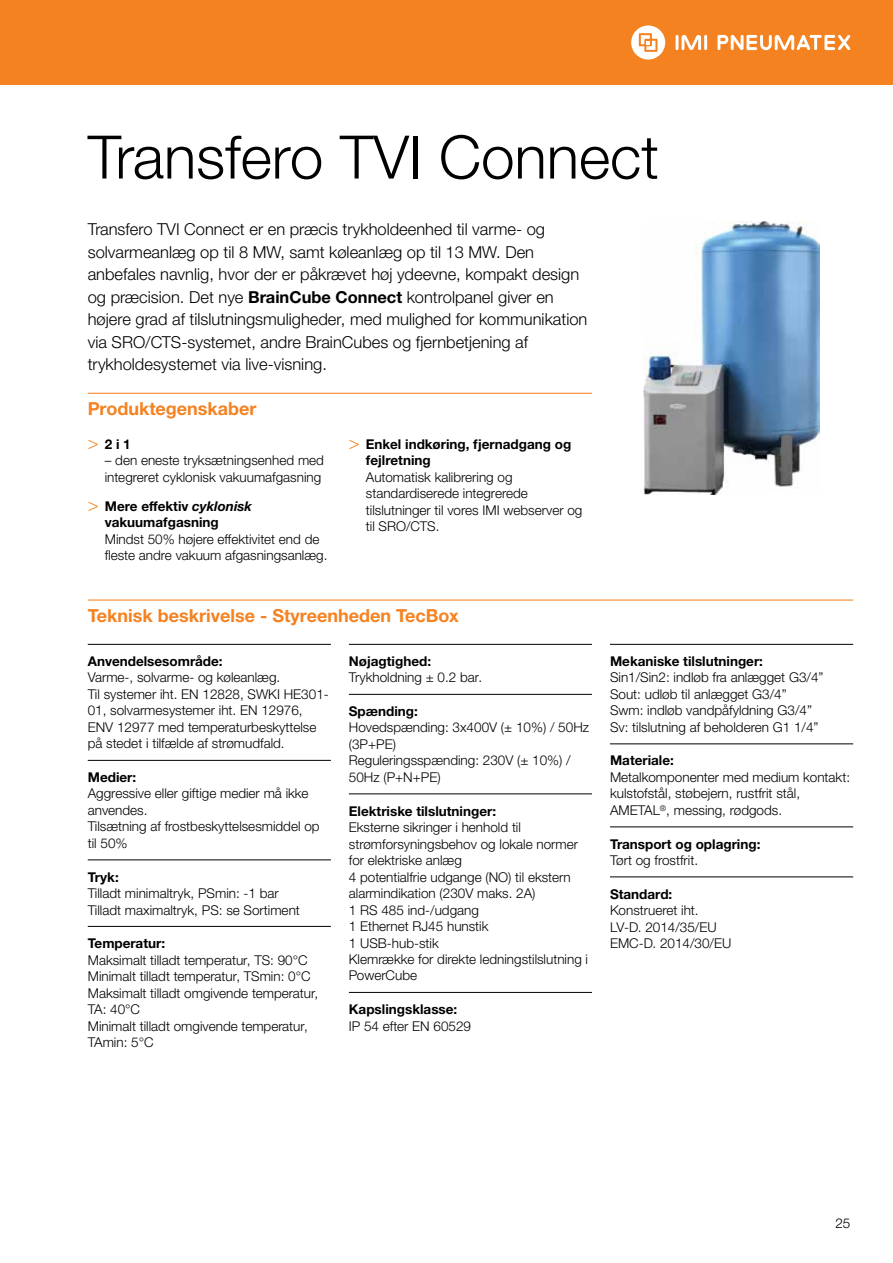
<style>
.page{position:relative;width:893px;height:1263px;background:#fff}
.page>*{position:absolute;margin:0;border:0;box-sizing:border-box;transform-origin:0 0}
.t1{font:300 60px "Helvetica Neue LTW1 G";color:#000}
.t2{font:700 18px "Helvetica Neue LTW1 G";color:#f58220}
.t3{font:300 16.5px/22.5px "Helvetica Neue LTW1 G";color:#000}
.t4{font:300 13.5px/16.5px "Helvetica Neue LTW1 G";color:#000}
.t5{font:700 13.5px/16.5px "Helvetica Neue LTW1 G";color:#000}
.s1{font-weight:700}
.s2{font-family:"Helvetica Neue LT Std";font-weight:300;font-size:18px;color:#f58220}
.s3{font-style:italic}
</style>
<div class="page">
<div style="left:0;top:0;width:893px;height:85px;background:#f58220"></div>
<hr style="left:704px;top:35px;width:3px;height:15px;background:#fff">
<svg style="left:676px;top:35px;width:25px;height:15px"></svg>
<svg style="left:631px;top:25px;width:34px;height:35px"></svg>
<svg style="left:717px;top:35px;width:133px;height:15px"></svg>
<hr style="left:88px;top:393px;width:504px;height:1px;background:#f58220">
<hr style="left:88px;top:599px;width:765px;height:2px;background:#f58220">
<hr style="left:88px;top:644px;width:243px;height:1px;background:#000">
<hr style="left:88px;top:760px;width:243px;height:1px;background:#000">
<hr style="left:88px;top:859px;width:243px;height:1px;background:#000">
<hr style="left:88px;top:926px;width:243px;height:1px;background:#000">
<hr style="left:349px;top:644px;width:243px;height:1px;background:#000">
<hr style="left:349px;top:694px;width:243px;height:1px;background:#000">
<hr style="left:349px;top:793px;width:243px;height:1px;background:#000">
<hr style="left:349px;top:992px;width:243px;height:1px;background:#000">
<hr style="left:610px;top:644px;width:243px;height:1px;background:#000">
<hr style="left:610px;top:743px;width:243px;height:1px;background:#000">
<hr style="left:610px;top:826px;width:243px;height:1px;background:#000">
<hr style="left:610px;top:876px;width:243px;height:1px;background:#000">
<img style="left:643px;top:221px;width:177px;height:273px">
<h1 class="t1" style="left:88px;top:120px;width:573px">Transfero TVI Connect</h1>
<p class="t3" style="left:88px;top:218px;width:501px">Transfero TVI Connect er en præcis trykholdeenhed til varme- og solvarmeanlæg op til 8 MW, samt køleanlæg op til 13 MW. Den anbefales navnlig, hvor der er påkrævet høj ydeevne, kompakt design og præcision. Det nye <span class="s1">BrainCube Connect</span> kontrolpanel giver en højere grad af tilslutningsmuligheder, med mulighed for kommunikation via SRO/CTS-systemet, andre BrainCubes og fjernbetjening af trykholdesystemet via live-visning.</p>
<h2 class="t2" style="left:88px;top:398px;width:170px">Produktegenskaber</h2>
<p class="t5" style="left:88px;top:435px;width:45px"><span class="s2">&gt;</span> 2 i 1</p>
<p class="t4" style="left:105px;top:452px;width:221px">– den eneste tryksætningsenhed med integreret cyklonisk vakuumafgasning</p>
<p class="t5" style="left:105px;top:498px;width:149px;text-indent:-17px"><span class="s2">&gt;</span> Mere effektiv <span class="s3">cyklonisk </span>vakuumafgasning</p>
<p class="t4" style="left:105px;top:531px;width:224px">Mindst 50% højere effektivitet end de fleste andre vakuum afgasningsanlæg.</p>
<p class="t5" style="left:366px;top:435px;width:207px;text-indent:-17px"><span class="s2">&gt;</span> Enkel indkøring, fjernadgang og fejlretning</p>
<p class="t4" style="left:366px;top:468px;width:218px">Automatisk kalibrering og standardiserede integrerede tilslutninger til vores IMI webserver og til SRO/CTS.</p>
<h2 class="t2" style="left:88px;top:604px;width:373px">Teknisk beskrivelse - Styreenheden TecBox</h2>
<p class="t5" style="left:88px;top:653px;width:136px">Anvendelsesområde:</p>
<p class="t4" style="left:88px;top:669px;width:243px">Varme-, solvarme- og køleanlæg.<br>Til systemer iht. EN 12828, SWKI HE301- 01, solvarmesystemer iht. EN 12976, ENV 12977 med temperaturbeskyttelse på stedet i tilfælde af strømudfald.</p>
<p class="t5" style="left:88px;top:769px;width:50px">Medier:</p>
<p class="t4" style="left:88px;top:785px;width:233px">Aggressive eller giftige medier må ikke anvendes.<br>Tilsætning af frostbeskyttelsesmiddel op til 50%</p>
<p class="t5" style="left:88px;top:868px;width:33px">Tryk:</p>
<p class="t4" style="left:88px;top:885px;width:214px">Tilladt minimaltryk, PSmin: -1 bar<br>Tilladt maximaltryk, PS: se Sortiment</p>
<p class="t5" style="left:88px;top:935px;width:79px">Temperatur:</p>
<p class="t4" style="left:88px;top:951px;width:232px">Maksimalt tilladt temperatur, TS: 90°C<br>Minimalt tilladt temperatur, TSmin: 0°C<br>Maksimalt tilladt omgivende temperatur,<br>TA: 40°C<br>Minimalt tilladt omgivende temperatur,<br>TAmin: 5°C</p>
<p class="t5" style="left:349px;top:653px;width:84px">Nøjagtighed:</p>
<p class="t4" style="left:349px;top:669px;width:135px">Trykholdning ± 0.2 bar.</p>
<p class="t5" style="left:349px;top:703px;width:70px">Spænding:</p>
<p class="t4" style="left:349px;top:719px;width:242px">Hovedspænding: 3x400V (± 10%) / 50Hz (3P+PE)<br>Reguleringsspænding: 230V (± 10%) /<br>50Hz (P+N+PE)</p>
<p class="t5" style="left:349px;top:802px;width:149px">Elektriske tilslutninger:</p>
<p class="t4" style="left:349px;top:819px;width:241px">Eksterne sikringer i henhold til strømforsyningsbehov og lokale normer for elektriske anlæg<br>4 potentialfrie udgange (NO) til ekstern alarmindikation (230V maks. 2A)<br>1 RS 485 ind-/udgang<br>1 Ethernet RJ45 hunstik<br>1 USB-hub-stik<br>Klemrække for direkte ledningstilslutning i<br>PowerCube</p>
<p class="t5" style="left:349px;top:1001px;width:110px">Kapslingsklasse:</p>
<p class="t4" style="left:349px;top:1017px;width:124px">IP 54 efter EN 60529</p>
<p class="t5" style="left:610px;top:653px;width:154px">Mekaniske tilslutninger:</p>
<p class="t4" style="left:610px;top:669px;width:215px">Sin1/Sin2: indløb fra anlægget G3/4” Sout: udløb til anlægget G3/4” Swm: indløb vandpåfyldning G3/4” Sv: tilslutning af beholderen G1 1/4”</p>
<p class="t5" style="left:610px;top:752px;width:65px">Materiale:</p>
<p class="t4" style="left:610px;top:769px;width:242px">Metalkomponenter med medium kontakt: kulstofstål, støbejern, rustfrit stål,<br>AMETAL<sup>®</sup>, messing, rødgods.</p>
<p class="t5" style="left:610px;top:835px;width:152px">Transport og oplagring:</p>
<p class="t4" style="left:610px;top:852px;width:90px">Tørt og frostfrit.</p>
<p class="t5" style="left:610px;top:885px;width:64px">Standard:</p>
<p class="t4" style="left:610px;top:902px;width:123px">Konstrueret iht.<br>LV-D. 2014/35/EU<br>EMC-D. 2014/30/EU</p>
<p class="t4" style="left:835px;top:1215px;width:17px">25</p>
</div>
